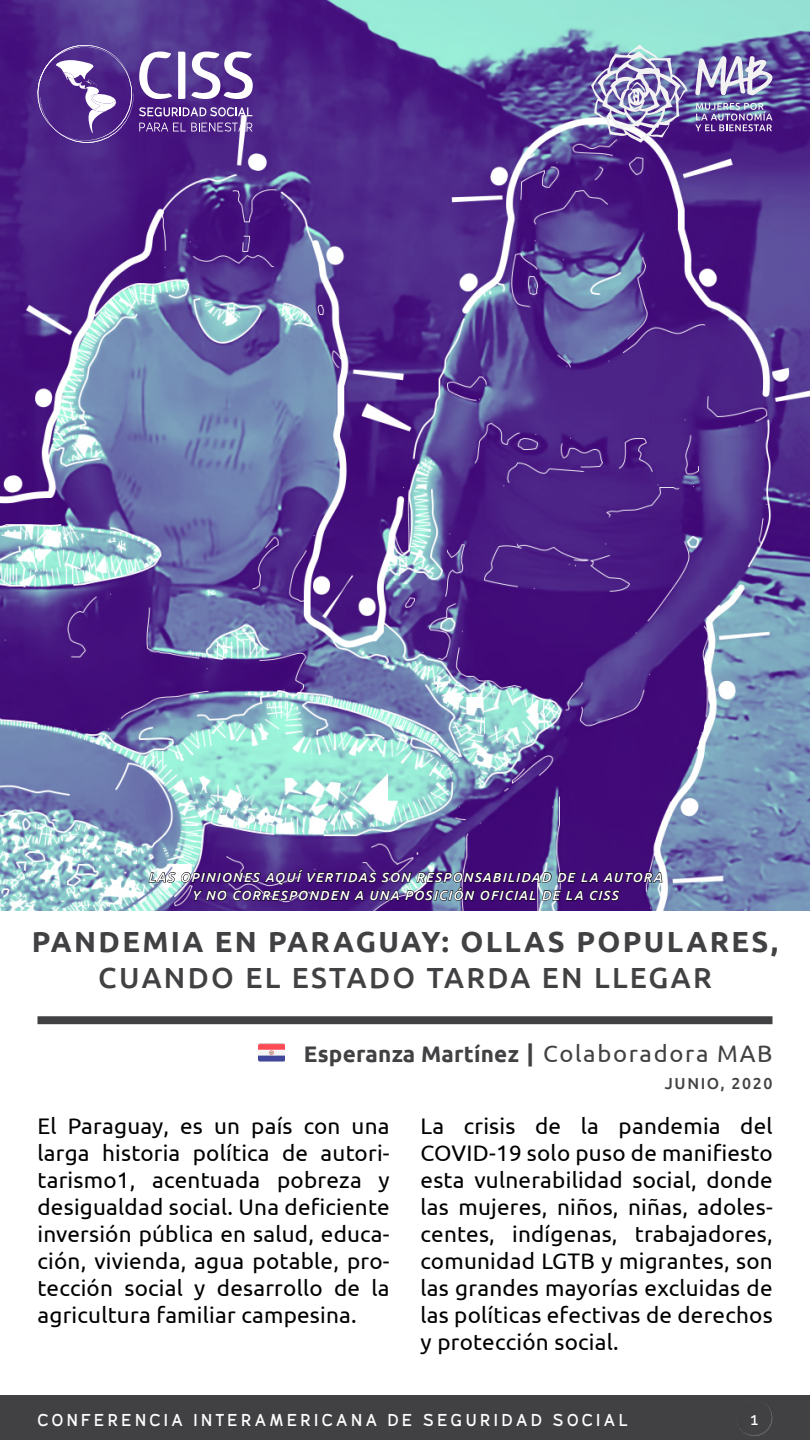
<style>
.page{position:relative;width:810px;height:1440px;background:#fff}
.page>*{position:absolute;margin:0;border:0;box-sizing:border-box;transform-origin:0 0}
.t1{font:700 29.1px "Ubuntu";letter-spacing:.08em;color:#414042}
.t2{font:500 29.1px "Ubuntu";letter-spacing:.08em;color:#414042}
.t3{font:22.5px/27px "Ubuntu";letter-spacing:.01em;color:#000;text-align:justify}
.t4{font:700 22.5px "Ubuntu";letter-spacing:.01em;color:#414042}
.t5{font:700 17.17px "CISS";letter-spacing:.2em;color:#fff}
.t6{font:500 17.17px "Raleway";color:#fff}
.t7{font:500 15.9px "Ubuntu";letter-spacing:.1em;color:#414042}
.t8{font:italic 500 13.2px/18px "Ubuntu";letter-spacing:.1em;color:#fff;text-align:center}
.s1{font-size:23.85px}
.s2{font-weight:400;font-size:23.85px}
</style>
<div class="page">
<img style="left:0;top:0;width:810px;height:910px">
<img style="left:259px;top:1043px;width:26px;height:19px">
<div style="left:0;top:1395px;width:810px;height:45px;background:#414042"></div>
<div style="left:38px;top:1016px;width:734px;height:8px;background:#414042"></div>
<svg style="left:148px;top:868px;width:515px;height:33px;background:#472f6f"></svg>
<svg style="left:737px;top:1406px;width:36px;height:30px"></svg>
<svg style="left:695px;top:56px;width:78px;height:39px"></svg>
<svg style="left:695px;top:103px;width:77px;height:28px;background:#7e6ba9"></svg>
<svg style="left:591px;top:45px;width:97px;height:98px"></svg>
<svg style="left:36px;top:45px;width:217px;height:98px;background:#7151a0"></svg>
<p class="t8" style="left:148px;top:868px;width:515px">LAS OPINIONES AQUÍ VERTIDAS SON RESPONSABILIDAD DE LA AUTORA<br>Y NO CORRESPONDEN A UNA POSICIÓN OFICIAL DE LA CISS</p>
<p class="t1" style="left:32px;top:924px;width:748px">PANDEMIA EN PARAGUAY: OLLAS POPULARES,</p>
<p class="t2" style="left:98px;top:959px;width:615px">CUANDO EL ESTADO TARDA EN LLEGAR</p>
<p class="t4" style="left:304px;top:1040px;width:470px">Esperanza Martínez <span class="s1">|</span> <span class="s2">Colaboradora MAB</span></p>
<p class="t7" style="left:665px;top:1073px;width:109px">JUNIO, 2020</p>
<p class="t3" style="left:38px;top:1112px;width:354px">El Paraguay, es un país con una larga historia política de autori&shy;tarismo1, acentuada pobreza y desigualdad social. Una deficiente inversión pública en salud, educa&shy;ción, vivienda, agua potable, pro&shy;tección social y desarrollo de la agricultura familiar campesina.</p>
<p class="t3" style="left:421px;top:1112px;width:354px">La crisis de la pandemia del COVID-19 solo puso de manifiesto esta vulnerabilidad social, donde las mujeres, niños, niñas, adoles&shy;centes, indígenas, trabajadores, comunidad LGTB y migrantes, son las grandes mayorías excluidas de las políticas efectivas de derechos y protección social.</p>
<p class="t5" style="left:38px;top:1410px;width:592px">CONFERENCIA INTERAMERICANA DE SEGURIDAD SOCIAL</p>
<p class="t6" style="left:750px;top:1409px;width:9px">1</p>
</div>
